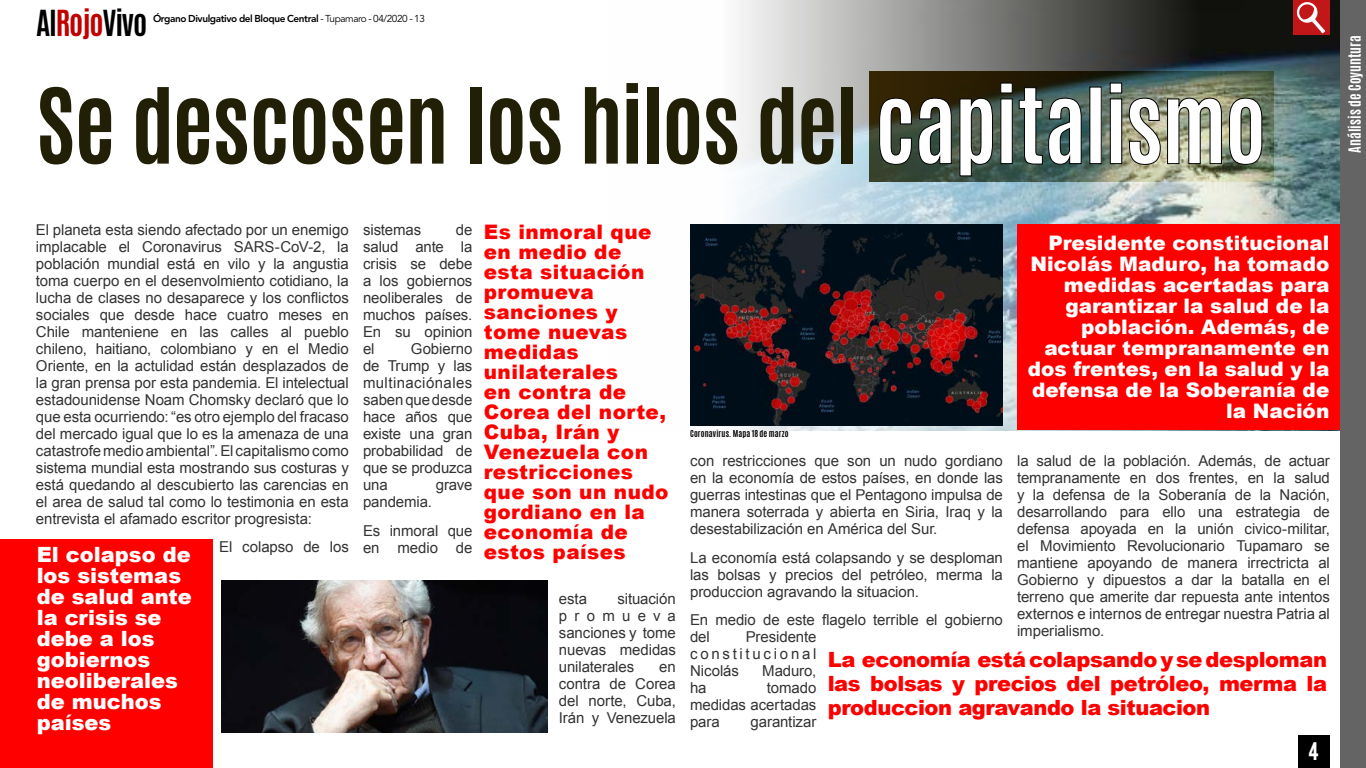
<style>
.page{position:relative;width:1366px;height:768px;background:#fff}
.page>*{position:absolute;margin:0;border:0;box-sizing:border-box;transform-origin:0 0}
.t1{font:700 88.3px "Antonio";letter-spacing:-.02em;color:#211f06}
.t2{font:700 30px "Antonio";letter-spacing:-.04em;color:#000}
.t3{font:900 21px/24px "Arial";letter-spacing:-.02em;color:#f00;text-align:justify}
.t4{font:900 21px/21px "Arial";color:#fff}
.t5{font:900 20px/20px "Arial";letter-spacing:.02em;color:#f00}
.t6{font:900 20px/21px "Arial";color:#fff;text-align:right}
.t7{font:20px "Bebas";color:#fff}
.t8{font:15px/17px "Arial";letter-spacing:-.005em;color:#333;text-align:justify}
.t9{font:700 14px "Antonio";color:#fff}
.t10{font:800 10px "Avenir LT Std";letter-spacing:-.04em;color:#000}
.t11{font:700 8px "Antonio";letter-spacing:.015em;color:#000}
.s1{color:#c10000}
.s2{font-weight:400}
.s3{color:#fff}
</style>
<div class="page">
<img style="left:690px;top:0;width:650px;height:430px">
<div style="left:0;top:539px;width:212px;height:229px;background:#f00"></div>
<div style="left:1017px;top:225px;width:349px;height:205px;background:#f00"></div>
<img style="left:690px;top:224px;width:313px;height:201px">
<img style="left:222px;top:581px;width:326px;height:152px">
<img style="left:869px;top:71px;width:405px;height:110px">
<svg style="left:879px;top:98px;width:33px;height:67px;background:#313520"></svg>
<svg style="left:918px;top:98px;width:34px;height:67px;background:#2e3c2d"></svg>
<svg style="left:959px;top:98px;width:34px;height:78px;background:#414e41"></svg>
<svg style="left:1000px;top:83px;width:13px;height:81px"></svg>
<svg style="left:1019px;top:87px;width:63px;height:78px;background:#39544f"></svg>
<div style="left:1090px;top:87px;width:12px;height:77px;border:1px solid #000"></div>
<svg style="left:1110px;top:83px;width:12px;height:81px"></svg>
<svg style="left:1129px;top:98px;width:32px;height:67px;background:#97977e"></svg>
<svg style="left:1167px;top:98px;width:55px;height:66px;background:#9a9c81"></svg>
<svg style="left:1229px;top:98px;width:33px;height:67px;background:#717c64"></svg>
<div style="left:1298px;top:736px;width:32px;height:32px;background:#000"></div>
<div style="left:1340px;top:0;width:26px;height:768px;background:#646464"></div>
<div style="left:1293px;top:0;width:37px;height:35px;background:#c11718"></div>
<svg style="left:1297px;top:2px;width:28px;height:31px"></svg>
<h2 class="t2" style="left:36px;top:1px;width:113px">Al<span class="s1">Rojo</span>Vivo</h2>
<p class="t10" style="left:153px;top:13px;width:273px">Órgano Divulgativo del Bloque Central <span class="s2">- Tupamaro - 04/2020 - 13</span></p>
<h1 class="t1" style="left:36px;top:59px;width:1232px">Se descosen los hilos del <span class="s3">capitalismo</span></h1>
<p class="t9" style="left:1344px;top:153px;width:119px;rotate:-90deg">Análisis de Coyuntura</p>
<p class="t8" style="left:36px;top:222px;width:314px">El planeta esta siendo afectado por un enemigo implacable el Coronavirus SARS-CoV-2, la población mundial está en vilo y la angustia toma cuerpo en el desenvolmiento cotidiano, la lucha de clases no desaparece y los conflictos sociales que desde hace cuatro meses en Chile manteniene en las calles al pueblo chileno, haitiano, colombiano y en el Medio Oriente, en la actulidad están desplazados de la gran prensa por esta pandemia. El intelectual estadounidense Noam Chomsky declaró que lo que esta ocurriendo: “es otro ejemplo del fracaso del mercado igual que lo es la amenaza de una catastrofe medio ambiental”. El capitalismo como sistema mundial esta mostrando sus costuras y está quedando al descubierto las carencias en el area de salud tal como lo testimonia en esta entrevista el afamado escritor progresista:</p>
<p class="t8" style="left:219px;top:539px;width:131px">El colapso de los</p>
<h3 class="t4" style="left:37px;top:543px;width:157px">El colapso de los sistemas de salud ante la crisis se debe a los gobiernos neoliberales de muchos países</h3>
<p class="t8" style="left:363px;top:222px;width:60px">sistemas</p>
<p class="t8" style="left:363px;top:222px;width:111px;text-indent:93px">de salud ante la crisis se debe a los gobiernos neoliberales de muchos países.<br>En su opinion el</p>
<p class="t8" style="left:363px;top:341px;width:111px;text-indent:48px">Gobierno de Trump y las multinaciónales saben que desde hace años que existe una gran probabilidad de que se produzca una</p>
<p class="t8" style="left:436px;top:477px;width:38px">grave</p>
<p class="t8" style="left:363px;top:488px;width:111px;line-height:28.3px">pandemia.<br>Es inmoral que</p>
<p class="t8" style="left:363px;top:539px;width:111px">en medio de</p>
<h3 class="t5" style="left:484px;top:222px;width:186px">Es inmoral que en medio de esta situación promueva sanciones y tome nuevas medidas unilaterales<br>en contra de<br>Corea del norte,<br>Cuba, Irán y<br>Venezuela con restricciones que son un nudo gordiano en la economía de estos países</h3>
<p class="t8" style="left:559px;top:590px;width:118px;text-indent:58px">situación promueva sanciones y tome nuevas medidas unilaterales</p>
<p class="t8" style="left:559px;top:590px;width:30px">esta</p>
<p class="t8" style="left:559px;top:658px;width:118px;text-indent:100px">en contra de Corea del norte, Cuba, Irán y Venezuela</p>
<p class="t11" style="left:690px;top:427px;width:100px">Coronavirus. Mapa 18 de marzo</p>
<h3 class="t6" style="left:1028px;top:232px;width:303px">Presidente constitucional<br>Nicolás Maduro, ha tomado medidas acertadas para garantizar la salud de la población. Además, de actuar tempranamente en dos frentes, en la salud y la defensa de la Soberanía de la Nación</h3>
<p class="t8" style="left:690px;top:453px;width:314px">con restricciones que son un nudo gordiano en la economía de estos países, en donde las guerras intestinas que el Pentagono impulsa de manera soterrada y abierta en Siria, Iraq y la desestabilización en América del Sur.</p>
<p class="t8" style="left:690px;top:549px;width:314px">La economía está colapsando y se desploman las bolsas y precios del petróleo, merma la produccion agravando la situacion.</p>
<p class="t8" style="left:690px;top:611px;width:314px">En medio de este flagelo terrible el gobierno del</p>
<p class="t8" style="left:1017px;top:453px;width:314px">la salud de la población. Además, de actuar tempranamente en dos frentes, en la salud y la defensa de la Soberanía de la Nación, desarrollando para ello una estrategia de defensa apoyada en la unión civico-militar, el Movimiento Revolucionario Tupamaro se mantiene apoyando de manera irrectricta al Gobierno y dipuestos a dar la batalla en el terreno que amerite dar repuesta ante intentos externos e internos de entregar nuestra Patria al imperialismo.</p>
<p class="t8" style="left:690px;top:628px;width:128px;text-indent:56px">Presidente constitucional Nicolás</p>
<h3 class="t3" style="left:828px;top:647px;width:501px">La economía está colapsando y se desploman las bolsas y precios del petróleo, merma la produccion agravando la situacion</h3>
<p class="t8" style="left:762px;top:662px;width:56px">Maduro,</p>
<p class="t8" style="left:690px;top:679px;width:18px">ha</p>
<p class="t8" style="left:690px;top:679px;width:128px;text-indent:77px">tomado medidas acertadas para</p>
<p class="t8" style="left:751px;top:713px;width:67px">garantizar</p>
<h3 class="t7" style="left:1308px;top:737px;width:12px">4</h3>
</div>
